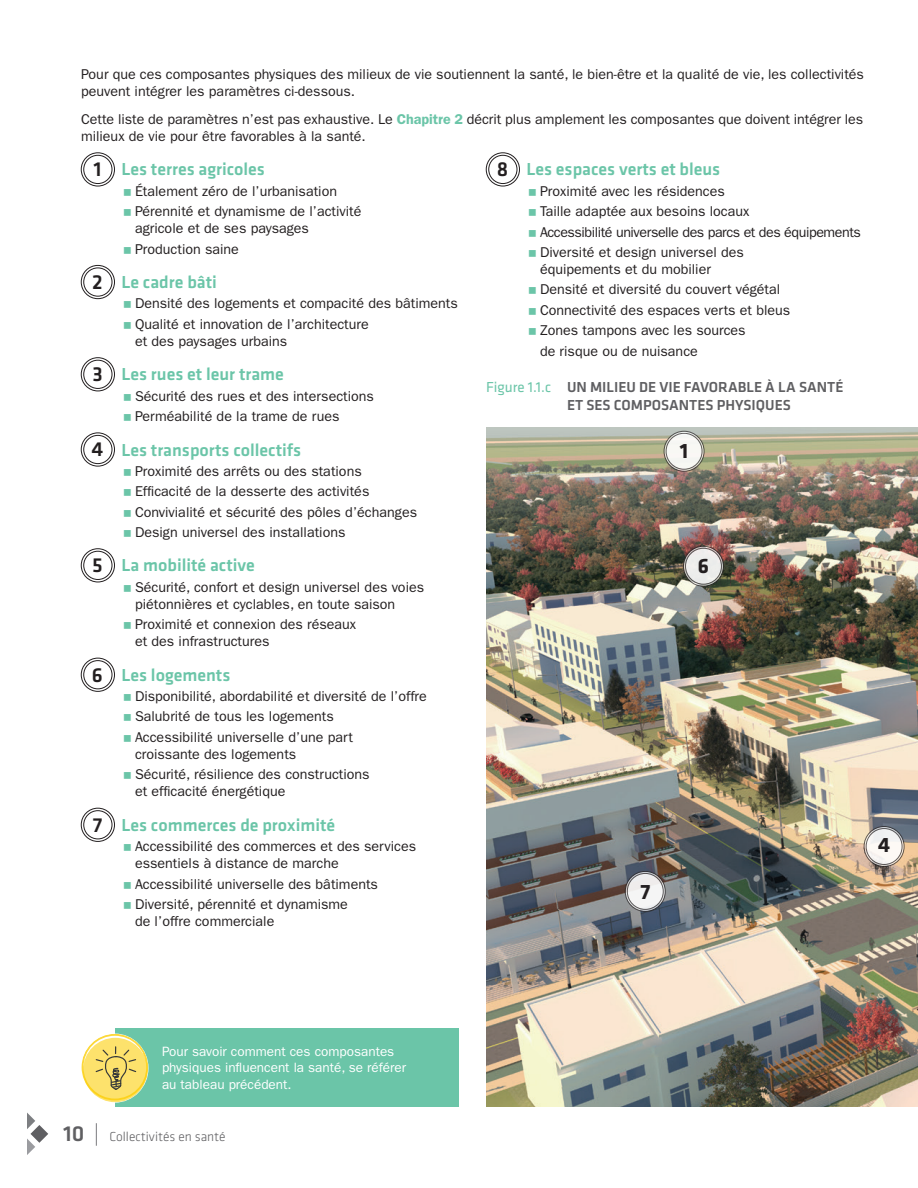
<style>
.page{position:relative;width:918px;height:1188px;background:#fff}
.page>*{position:absolute;margin:0;border:0;box-sizing:border-box;transform-origin:0 0}
.t1{font:700 21.6px "Klavika Basic";color:#231f20}
.t2{font:500 18px "Klavika Basic";color:#6bc5a8}
.t3{font:500 15px/18px "Klavika Basic";color:#5f5f62}
.t4{font:14.25px/20.4px "Franklin Gothic LT Pro";color:#231f20}
.t5{font:13.5px/16.2px "Franklin Gothic LT Pro";color:#fff}
.t6{font:300 13.5px "Klavika Basic";color:#5f5f62}
.s1{font-family:"Franklin Gothic LT Pro Dm";color:#6bc5a8}
.s2{font-size:21px;color:#231f20}
.s3{font-weight:400;color:#6bc5a8}
.s4{font-weight:500;font-size:22.5px}
.s5{font-size:22.5px}
</style>
<div class="page">
<svg style="left:27px;top:1113px;width:21px;height:42px"></svg>
<div style="left:81px;top:153px;width:34px;height:33px;border:1px solid #231f20;border-radius:50%"></div>
<div style="left:83px;top:155px;width:29px;height:29px;border:1px solid #231f20;border-radius:50%"></div>
<div style="left:81px;top:265px;width:34px;height:34px;border:1px solid #231f20;border-radius:50%"></div>
<div style="left:83px;top:268px;width:29px;height:28px;border:1px solid #231f20;border-radius:50%"></div>
<div style="left:81px;top:357px;width:34px;height:34px;border:1px solid #231f20;border-radius:50%"></div>
<div style="left:83px;top:360px;width:29px;height:29px;border:1px solid #231f20;border-radius:50%"></div>
<div style="left:81px;top:433px;width:34px;height:33px;border:1px solid #231f20;border-radius:50%"></div>
<div style="left:83px;top:435px;width:29px;height:29px;border:1px solid #231f20;border-radius:50%"></div>
<div style="left:81px;top:548px;width:34px;height:34px;border:1px solid #231f20;border-radius:50%"></div>
<div style="left:83px;top:551px;width:29px;height:29px;border:1px solid #231f20;border-radius:50%"></div>
<div style="left:81px;top:658px;width:34px;height:34px;border:1px solid #231f20;border-radius:50%"></div>
<div style="left:83px;top:660px;width:29px;height:29px;border:1px solid #231f20;border-radius:50%"></div>
<div style="left:81px;top:808px;width:34px;height:34px;border:1px solid #231f20;border-radius:50%"></div>
<div style="left:83px;top:810px;width:29px;height:29px;border:1px solid #231f20;border-radius:50%"></div>
<div style="left:486px;top:153px;width:34px;height:33px;border:1px solid #231f20;border-radius:50%"></div>
<div style="left:488px;top:155px;width:29px;height:29px;border:1px solid #231f20;border-radius:50%"></div>
<div style="left:115px;top:1029px;width:344px;height:78px;background:#6bc5a8"></div>
<svg style="left:82px;top:1034px;width:66px;height:66px"></svg>
<img style="left:486px;top:428px;width:432px;height:679px">
<svg style="left:864px;top:827px;width:40px;height:40px"></svg>
<div style="left:864px;top:826px;width:40px;height:41px;border:1px solid #231f20;border-radius:50%"></div>
<svg style="left:866px;top:829px;width:36px;height:35px"></svg>
<div style="left:866px;top:828px;width:36px;height:37px;border:1px solid #231f20;border-radius:50%"></div>
<svg style="left:625px;top:871px;width:40px;height:40px"></svg>
<div style="left:625px;top:871px;width:41px;height:41px;border:1px solid #231f20;border-radius:50%"></div>
<svg style="left:627px;top:873px;width:36px;height:36px"></svg>
<div style="left:627px;top:873px;width:37px;height:37px;border:1px solid #231f20;border-radius:50%"></div>
<svg style="left:683px;top:546px;width:40px;height:40px"></svg>
<div style="left:683px;top:546px;width:41px;height:41px;border:1px solid #231f20;border-radius:50%"></div>
<div style="left:686px;top:548px;width:35px;height:36px;background:#ecedeb;border-radius:50%"></div>
<div style="left:685px;top:548px;width:37px;height:37px;border:1px solid #231f20;border-radius:50%"></div>
<svg style="left:664px;top:431px;width:40px;height:40px"></svg>
<div style="left:664px;top:431px;width:40px;height:41px;border:1px solid #231f20;border-radius:50%"></div>
<svg style="left:666px;top:433px;width:36px;height:36px"></svg>
<div style="left:666px;top:433px;width:36px;height:37px;border:1px solid #231f20;border-radius:50%"></div>
<p class="t4" style="left:81px;top:66px;width:785px;line-height:17.1px">Pour que ces composantes physiques des milieux de vie soutiennent la santé, le bien-être et la qualité de vie, les collectivités peuvent intégrer les paramètres ci-dessous.</p>
<p class="t4" style="left:81px;top:111px;width:784px;line-height:17.1px">Cette liste de paramètres n’est pas exhaustive. Le <span class="s1">Chapitre 2</span> décrit plus amplement les composantes que doivent intégrer les milieux de vie pour être favorables à la santé.</p>
<p class="t2" style="left:93px;top:157px;width:173px"><span class="s2">1</span> Les terres agricoles</p>
<p class="t4" style="left:135px;top:181px;width:228px">Étalement zéro de l’urbanisation<br>Pérennité et dynamisme de l’activité</p>
<p class="t4" style="left:135px;top:218px;width:176px">agricole et de ses paysages<br>Production saine</p>
<p class="t2" style="left:92px;top:270px;width:126px"><span class="s2">2</span> Le cadre bâti</p>
<p class="t4" style="left:135px;top:294px;width:324px">Densité des logements et compacité des bâtiments<br>Qualité et innovation de l’architecture</p>
<p class="t4" style="left:135px;top:331px;width:154px">et des paysages urbains</p>
<p class="t2" style="left:92px;top:362px;width:193px"><span class="s2">3</span> Les rues et leur trame</p>
<p class="t4" style="left:135px;top:386px;width:241px">Sécurité des rues et des intersections<br>Perméabilité de la trame de rues</p>
<p class="t2" style="left:92px;top:437px;width:211px"><span class="s2">4</span> Les transports collectifs</p>
<p class="t4" style="left:135px;top:461px;width:284px">Proximité des arrêts ou des stations Efficacité de la desserte des activités Convivialité et sécurité des pôles d’échanges Design universel des installations</p>
<p class="t2" style="left:92px;top:553px;width:164px"><span class="s2">5</span> La mobilité active</p>
<p class="t4" style="left:135px;top:578px;width:291px;line-height:17.1px">Sécurité, confort et design universel des voies piétonnières et cyclables, en toute saison</p>
<p class="t4" style="left:135px;top:616px;width:223px;line-height:17.1px">Proximité et connexion des réseaux et des infrastructures</p>
<p class="t2" style="left:92px;top:663px;width:140px"><span class="s2">6</span> Les logements</p>
<p class="t4" style="left:135px;top:686px;width:293px">Disponibilité, abordabilité et diversité de l’offre<br>Salubrité de tous les logements<br>Accessibilité universelle d’une part</p>
<p class="t4" style="left:135px;top:744px;width:236px">croissante des logements<br>Sécurité, résilience des constructions</p>
<p class="t4" style="left:135px;top:781px;width:152px">et efficacité énergétique</p>
<p class="t2" style="left:93px;top:813px;width:244px"><span class="s2">7</span> Les commerces de proximité</p>
<p class="t4" style="left:135px;top:838px;width:283px;line-height:17.1px">Accessibilité des commerces et des services essentiels à distance de marche</p>
<p class="t4" style="left:135px;top:874px;width:245px">Accessibilité universelle des bâtiments<br>Diversité, pérennité et dynamisme</p>
<p class="t4" style="left:135px;top:911px;width:141px">de l’offre commerciale</p>
<p class="t2" style="left:497px;top:157px;width:225px"><span class="s2">8</span> Les espaces verts et bleus</p>
<p class="t4" style="left:540px;top:181px;width:322px">Proximité avec les résidences<br>Taille adaptée aux besoins locaux<br>Accessibilité universelle des parcs et des équipements Diversité et design universel des</p>
<p class="t4" style="left:540px;top:259px;width:252px">équipements et du mobilier<br>Densité et diversité du couvert végétal<br>Connectivité des espaces verts et bleus<br>Zones tampons avec les sources<br>de risque ou de nuisance</p>
<p class="t3" style="left:567px;top:377px;width:278px;text-indent:-81px"><span class="s3">Figure 1.1.c</span> UN MILIEU DE VIE FAVORABLE À LA SANTÉ<br>ET SES COMPOSANTES PHYSIQUES</p>
<h1 class="t1" style="left:680px;top:435px;width:10px">1</h1>
<h1 class="t1" style="left:698px;top:550px;width:13px">6</h1>
<h1 class="t1" style="left:640px;top:876px;width:11px">7</h1>
<h1 class="t1" style="left:878px;top:829px;width:14px">4</h1>
<p class="t5" style="left:162px;top:1044px;width:246px">Pour savoir comment ces composantes physiques influencent la santé, se référer au tableau précédent.</p>
<p class="t6" style="left:63px;top:1129px;width:164px"><span class="s4">10</span> <span class="s5">|</span> Collectivités en santé</p>
</div>
